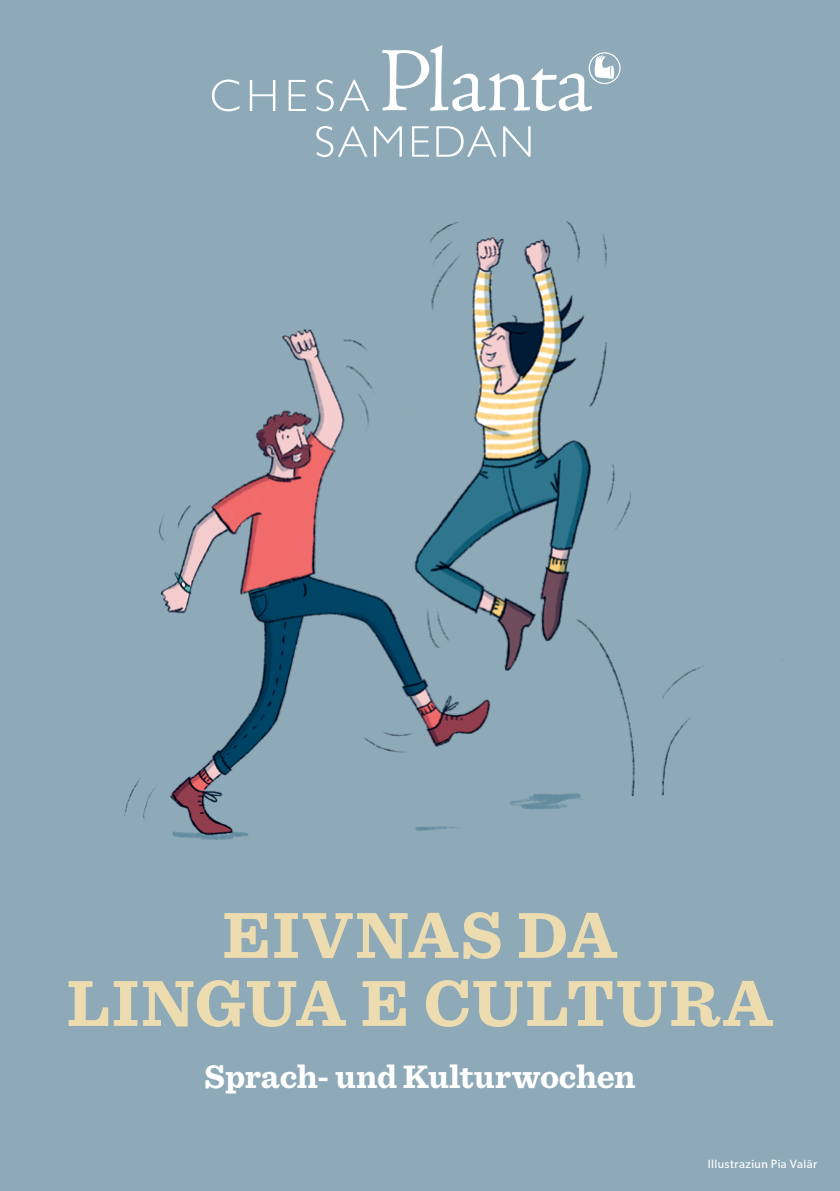
<style>
.page{position:relative;width:840px;height:1191px;background:#fff}
.page>*{position:absolute;margin:0;border:0;box-sizing:border-box;transform-origin:0 0}
.t1{font:700 68px/68px "Sentinel";letter-spacing:.015em;color:#eddcaf;text-align:center}
.t2{font:700 34px "Sentinel";letter-spacing:-.01em;color:#fff}
.t3{font:12px "Gibson";letter-spacing:.04em;color:#fff}
</style>
<div class="page">
<div style="left:0;top:0;width:839px;height:1191px;background:#8eaab8"></div>
<img style="left:124px;top:130px;width:659px;height:710px">
<svg style="left:316px;top:126px;width:51px;height:31px"></svg>
<svg style="left:374px;top:126px;width:27px;height:31px"></svg>
<svg style="left:412px;top:126px;width:16px;height:31px"></svg>
<svg style="left:436px;top:126px;width:60px;height:31px"></svg>
<svg style="left:503px;top:126px;width:27px;height:31px"></svg>
<svg style="left:212px;top:80px;width:27px;height:31px"></svg>
<svg style="left:250px;top:80px;width:25px;height:31px"></svg>
<svg style="left:288px;top:80px;width:18px;height:31px"></svg>
<svg style="left:316px;top:80px;width:17px;height:31px"></svg>
<svg style="left:339px;top:80px;width:30px;height:31px"></svg>
<svg style="left:382px;top:45px;width:238px;height:66px"></svg>
<p class="t1" style="left:67px;top:898px;width:707px">EIVNAS DA<br>LINGUA E CULTURA</p>
<p class="t2" style="left:204px;top:1049px;width:432px">Sprach- und Kulturwochen</p>
<p class="t3" style="left:707px;top:1157px;width:111px">Illustraziun Pia Valär</p>
</div>
